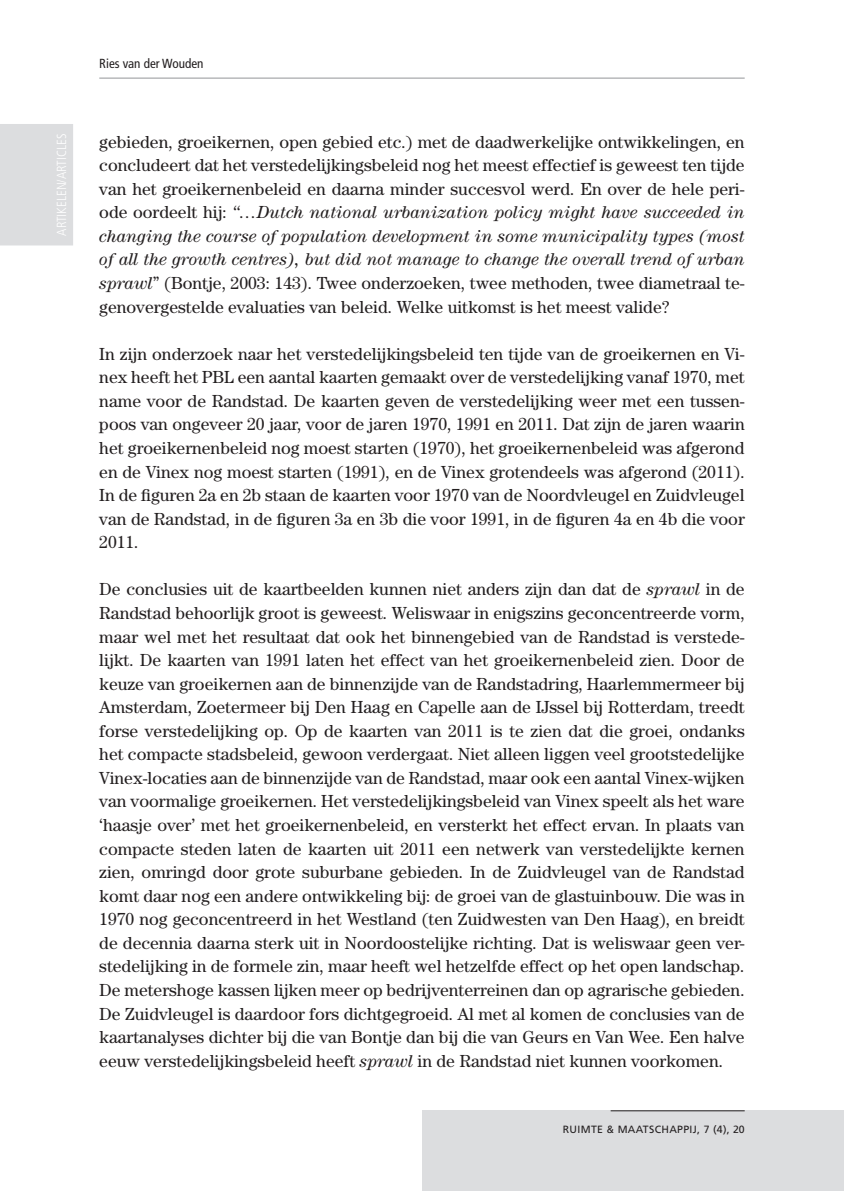
<style>
.page{position:relative;width:844px;height:1191px;background:#fff}
.page>*{position:absolute;margin:0;border:0;box-sizing:border-box;transform-origin:0 0}
.t1{font:17.5px/23.6px "Century Std";color:#231f20;text-align:justify}
.t2{font:300 condensed 13.12px "Frutiger LT Std";color:#fff}
.t3{font:condensed 13.12px "Frutiger LT Std";color:#231f20}
.t4{font:10.5px "Frutiger LT Std";letter-spacing:.03em;color:#231f20}
.s1{font-style:italic}
</style>
<div class="page">
<div style="left:0;top:124px;width:73px;height:121px;background:#dcdddf"></div>
<div style="left:423px;top:1110px;width:420px;height:81px;background:#dcdddf"></div>
<hr style="left:99px;top:78px;width:645px;height:1px;background:#939598">
<hr style="left:610px;top:1110px;width:134px;height:1px;background:#231f20">
<p class="t2" style="left:54px;top:235px;width:103px;rotate:-90deg">ARTIKELEN/ARTICLES</p>
<p class="t3" style="left:99px;top:56px;width:106px">Ries van der Wouden</p>
<p class="t1" style="left:99px;top:129px;width:646px">gebieden, groeikernen, open gebied etc.) met de daadwerkelijke ontwikkelingen, en concludeert dat het verstedelijkingsbeleid nog het meest effectief is geweest ten tijde van het groeikernenbeleid en daarna minder succesvol werd. En over de hele peri&shy;ode oordeelt hij: <span class="s1">“…Dutch national urbanization policy might have succeeded in changing the course of population development in some municipality types (most of all the growth centres), but did not manage to change the overall trend of urban sprawl</span>” (Bontje, 2003: 143). Twee onderzoeken, twee methoden, twee diametraal te&shy;genovergestelde evaluaties van beleid. Welke uitkomst is het meest valide?</p>
<p class="t1" style="left:99px;top:342px;width:646px">In zijn onderzoek naar het verstedelijkingsbeleid ten tijde van de groeikernen en Vi&shy;nex heeft het PBL een aantal kaarten gemaakt over de verstedelijking vanaf 1970, met name voor de Randstad. De kaarten geven de verstedelijking weer met een tussen&shy;poos van ongeveer 20 jaar, voor de jaren 1970, 1991 en 2011. Dat zijn de jaren waarin het groeikernenbeleid nog moest starten (1970), het groeikernenbeleid was afgerond en de Vinex nog moest starten (1991), en de Vinex grotendeels was afgerond (2011).<br>In de figuren 2a en 2b staan de kaarten voor 1970 van de Noordvleugel en Zuidvleugel van de Randstad, in de figuren 3a en 3b die voor 1991, in de figuren 4a en 4b die voor 2011.</p>
<p class="t1" style="left:99px;top:577px;width:646px">De conclusies uit de kaartbeelden kunnen niet anders zijn dan dat de <span class="s1">sprawl</span> in de Randstad behoorlijk groot is geweest. Weliswaar in enigszins geconcentreerde vorm, maar wel met het resultaat dat ook het binnengebied van de Randstad is verstede&shy;lijkt. De kaarten van 1991 laten het effect van het groeikernenbeleid zien. Door de keuze van groeikernen aan de binnenzijde van de Randstadring, Haarlemmermeer bij Amsterdam, Zoetermeer bij Den Haag en Capelle aan de IJssel bij Rotterdam, treedt forse verstedelijking op. Op de kaarten van 2011 is te zien dat die groei, ondanks het compacte stadsbeleid, gewoon verdergaat. Niet alleen liggen veel grootstedelijke Vinex-locaties aan de binnenzijde van de Randstad, maar ook een aantal Vinex-wijken van voormalige groeikernen. Het verstedelijkingsbeleid van Vinex speelt als het ware ‘haasje over’ met het groeikernenbeleid, en versterkt het effect ervan. In plaats van compacte steden laten de kaarten uit 2011 een netwerk van verstedelijkte kernen zien, omringd door grote suburbane gebieden. In de Zuidvleugel van de Randstad komt daar nog een andere ontwikkeling bij: de groei van de glastuinbouw. Die was in 1970 nog geconcentreerd in het Westland (ten Zuidwesten van Den Haag), en breidt de decennia daarna sterk uit in Noordoostelijke richting. Dat is weliswaar geen ver&shy;stedelijking in de formele zin, maar heeft wel hetzelfde effect op het open landschap.<br>De metershoge kassen lijken meer op bedrijventerreinen dan op agrarische gebieden.<br>De Zuidvleugel is daardoor fors dichtgegroeid. Al met al komen de conclusies van de kaartanalyses dichter bij die van Bontje dan bij die van Geurs en Van Wee. Een halve eeuw verstedelijkingsbeleid heeft <span class="s1">sprawl</span> in de Randstad niet kunnen voorkomen.</p>
<p class="t4" style="left:562px;top:1122px;width:183px">RUIMTE &amp; MAATSCHAPPIJ, 7 (4), 20</p>
</div>
